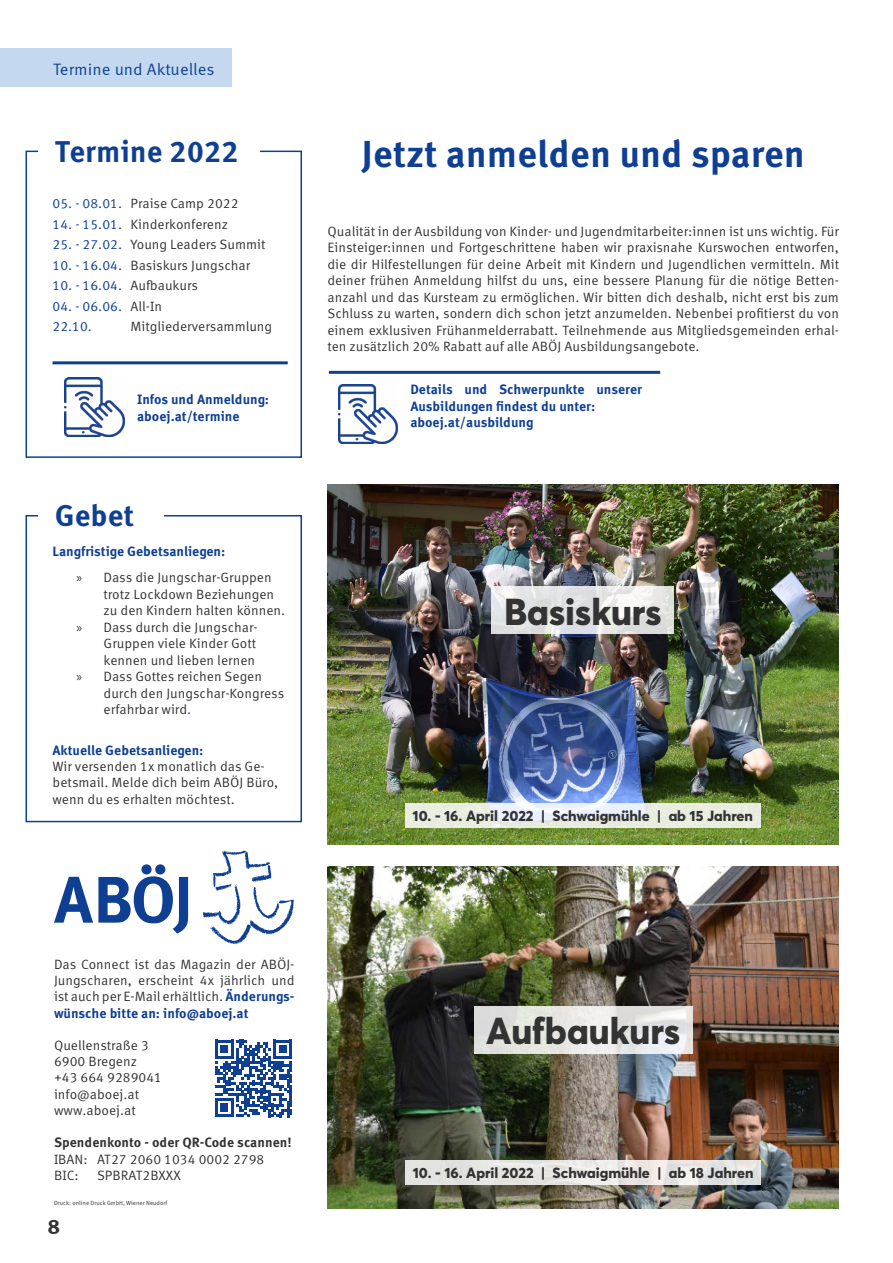
<style>
.page{position:relative;width:893px;height:1263px;background:#fff}
.page>*{position:absolute;margin:0;border:0;box-sizing:border-box;transform-origin:0 0}
.t1{font:700 37.5px "Meta Correspondence Pro";color:#0f3f93}
.t2{font:800 36.9px "Averta";color:#333334}
.t3{font:700 30px "Meta Correspondence Pro";color:#0f3f93}
.t4{font:700 21px "Meta Correspondence";color:#333334}
.t5{font:16.5px "Meta Correspondence";color:#0f3f93}
.t6{font:800 14.55px "Averta";color:#333334}
.t7{font:13.5px/16.2px "Meta Correspondence Pro";color:#333334}
.t8{font:700 13.5px/16.2px "Meta Correspondence Pro";color:#0f3f93}
.t9{font:13.5px/20.4px "Meta Correspondence Pro";color:#0f3f93}
.t10{font:700 13.5px "Meta Correspondence Pro";color:#333334}
.t11{font:6px "Meta Correspondence Pro";color:#333334}
.s1{color:#0f3f93}
.s2{color:#333334}
.s3{font-family:"Myriad Pro";font-weight:400;color:#333334}
.s4{font-weight:400;color:#333334}
.s5{font-family:"Myriad Pro"}
.s6{font-weight:700;color:#0f3f93}
</style>
<div class="page">
<svg style="left:54px;top:850px;width:240px;height:94px"></svg>
<svg style="left:215px;top:1040px;width:77px;height:77px"></svg>
<hr style="left:329px;top:371px;width:331px;height:3px;background:#0f3f93">
<div style="left:0;top:48px;width:231px;height:39px;background:#c4d9ef"></div>
<div style="left:26px;top:151px;width:276px;height:307px;border:2px solid #0f3f93"></div>
<img style="left:327px;top:484px;width:512px;height:361px">
<svg style="left:492px;top:587px;width:182px;height:47px;background:#e4e5e4"></svg>
<svg style="left:405px;top:803px;width:355px;height:25px;background:#e9ede8"></svg>
<img style="left:327px;top:866px;width:512px;height:343px">
<svg style="left:474px;top:1006px;width:218px;height:48px;background:#e5e6e4"></svg>
<svg style="left:406px;top:1160px;width:355px;height:24px;background:#e7e6e3"></svg>
<hr style="left:53px;top:361px;width:235px;height:3px;background:#0f3f93">
<img style="left:65px;top:377px;width:59px;height:60px">
<div style="left:38px;top:130px;width:221px;height:46px;background:#fff"></div>
<div style="left:26px;top:515px;width:276px;height:307px;border:2px solid #0f3f93"></div>
<div style="left:38px;top:495px;width:126px;height:45px;background:#fff"></div>
<img style="left:338px;top:384px;width:60px;height:60px">
<p class="t5" style="left:53px;top:60px;width:163px">Termine und Aktuelles</p>
<h3 class="t3" style="left:55px;top:128px;width:186px">Termine 2022</h3>
<p class="t7" style="left:53px;top:195px;width:188px"><span class="s1">05. - 08.01.</span> Praise Camp 2022</p>
<p class="t7" style="left:53px;top:215px;width:177px"><span class="s1">14. - 15.01.</span> Kinderkonferenz</p>
<p class="t7" style="left:53px;top:236px;width:215px"><span class="s1">25. - 27.02.</span> Young Leaders Summit</p>
<p class="t7" style="left:53px;top:256px;width:199px"><span class="s1">10. - 16.04.</span> Basiskurs Jungschar</p>
<p class="t9" style="left:53px;top:274px;width:147px">10. - 16.04. <span class="s2">Aufbaukurs</span></p>
<p class="t9" style="left:53px;top:295px;width:111px">04. - 06.06. <span class="s2">All-In<br></span>22.10.</p>
<p class="t7" style="left:131px;top:317px;width:143px">Mitgliederversammlung</p>
<p class="t8" style="left:137px;top:391px;width:134px">Infos und Anmeldung: aboej.at/termine</p>
<h3 class="t3" style="left:55px;top:492px;width:81px">Gebet</h3>
<p class="t8" style="left:77px;top:537px;width:197px;line-height:26.2px;text-indent:-24px">Langfristige Gebetsanliegen:<br><span class="s3">»</span> <span class="s4">Dass die Jungschar-Gruppen</span></p>
<p class="t7" style="left:104px;top:585px;width:172px">trotz Lockdown Beziehungen</p>
<p class="t7" style="left:104px;top:601px;width:183px">zu den Kindern halten können.</p>
<p class="t7" style="left:77px;top:618px;width:183px"><span class="s5">»</span> Dass durch die Jungschar-</p>
<p class="t7" style="left:104px;top:634px;width:154px">Gruppen viele Kinder Gott</p>
<p class="t7" style="left:104px;top:651px;width:153px">kennen und lieben lernen</p>
<p class="t7" style="left:77px;top:667px;width:187px"><span class="s5">»</span> Dass Gottes reichen Segen</p>
<p class="t7" style="left:104px;top:684px;width:182px">durch den Jungschar-Kongress</p>
<p class="t7" style="left:104px;top:700px;width:89px">erfahrbar wird<span class="s1">.</span></p>
<p class="t8" style="left:53px;top:741px;width:153px">Aktuelle Gebetsanliegen:</p>
<p class="t7" style="left:53px;top:757px;width:227px">Wir versenden 1x monatlich das Ge&shy;betsmail. Melde dich beim ABÖJ Büro, wenn du es erhalten möchtest.</p>
<h1 class="t1" style="left:361px;top:125px;width:445px">Jetzt anmelden und sparen</h1>
<p class="t7" style="left:327px;top:222px;width:513px;text-align:justify">Qualität in der Ausbildung von Kinder- und Jugendmitarbeiter:innen ist uns wichtig. Für Einsteiger:innen und Fortgeschrittene haben wir praxisnahe Kurswochen entworfen, die dir Hilfestellungen für deine Arbeit mit Kindern und Jugendlichen vermitteln. Mit deiner frühen Anmeldung hilfst du uns, eine bessere Planung für die nötige Betten&shy;anzahl und das Kursteam zu ermöglichen. Wir bitten dich deshalb, nicht erst bis zum Schluss zu warten, sondern dich schon jetzt anzumelden. Nebenbei profitierst du von einem exklusiven Frühanmelderrabatt. Teilnehmende aus Mitgliedsgemeinden erhal&shy;ten zusätzlich 20% Rabatt auf alle ABÖJ Ausbildungsangebote.</p>
<p class="t8" style="left:410px;top:381px;width:233px">Details und Schwerpunkte unserer<br>Ausbildungen findest du unter: aboej.at/ausbildung</p>
<h2 class="t2" style="left:504px;top:588px;width:159px">Basiskurs</h2>
<p class="t6" style="left:413px;top:807px;width:342px">10. - 16. April 2022 | Schwaigmühle | ab 15 Jahren</p>
<p class="t7" style="left:54px;top:955px;width:242px;text-align:justify">Das Connect ist das Magazin der ABÖJ-Jungscharen, erscheint 4x jährlich und ist auch per E-Mail erhältlich. <span class="s6">Änderungs&shy;wünsche bitte an: info@aboej.at</span></p>
<p class="t7" style="left:54px;top:1036px;width:109px">Quellenstraße 3<br>6900 Bregenz +43 664 9289041 info@aboej.at www.aboej.at</p>
<p class="t10" style="left:54px;top:1132px;width:239px">Spendenkonto - oder QR-Code scannen!</p>
<p class="t7" style="left:54px;top:1150px;width:212px">IBAN: AT27 2060 1034 0002 2798<br>BIC:</p>
<p class="t7" style="left:97px;top:1166px;width:85px">SPBRAT2BXXX</p>
<p class="t11" style="left:54px;top:1198px;width:115px">Druck: online Druck GmbH, Wiener Neudorf</p>
<h3 class="t4" style="left:48px;top:1214px;width:14px">8</h3>
<h2 class="t2" style="left:486px;top:1008px;width:195px">Aufbaukurs</h2>
<p class="t6" style="left:413px;top:1163px;width:342px">10. - 16. April 2022 | Schwaigmühle | ab 18 Jahren</p>
</div>
